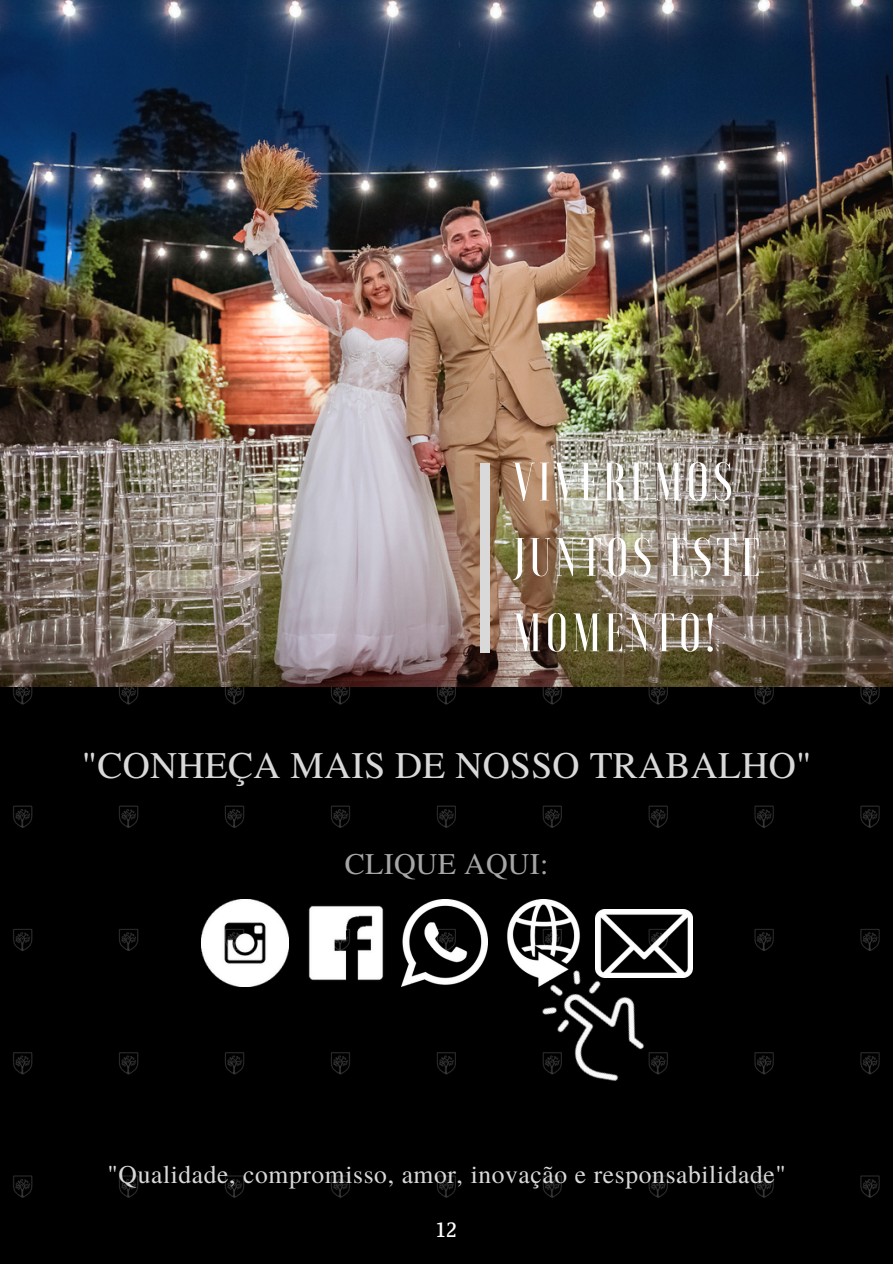
<style>
.page{position:relative;width:893px;height:1264px;background:#fff}
.page>*{position:absolute;margin:0;border:0;box-sizing:border-box;transform-origin:0 0}
.t1{font:500 54px/75.3px "Voga";letter-spacing:.075em;color:#fff}
.t2{font:37.5px "Te X Gyre Termes";letter-spacing:.01em;color:#d9d9d9}
.t3{font:30px "Te X Gyre Termes";letter-spacing:.01em;color:#a6a6a6}
.t4{font:25.5px "Te X Gyre Termes";letter-spacing:.025em;color:#d9d9d9}
.t5{font:22.5px "Marta";color:#fff}
</style>
<div class="page">
<div style="left:0;top:686px;width:892px;height:577px;background:#000"></div>
<img style="left:0;top:0;width:892px;height:686px">
<div style="left:480px;top:463px;width:10px;height:190px;background:#d9d9d9"></div>
<img style="left:202px;top:900px;width:86px;height:86px">
<img style="left:302px;top:900px;width:87px;height:86px">
<img style="left:500px;top:900px;width:86px;height:86px">
<img style="left:401px;top:900px;width:87px;height:86px">
<img style="left:595px;top:909px;width:97px;height:68px">
<img style="left:512px;top:941px;width:168px;height:168px">
<h1 class="t1" style="left:512px;top:444px;width:249px">VIVEREMOS<br>JUNTOS ESTE<br>MOMENTO!</h1>
<h2 class="t2" style="left:82px;top:738px;width:731px">"CONHEÇA MAIS DE NOSSO TRABALHO"</h2>
<p class="t3" style="left:345px;top:842px;width:205px">CLIQUE AQUI:</p>
<p class="t4" style="left:108px;top:1156px;width:679px">"Qualidade, compromisso, amor, inovação e responsabilidade"</p>
<p class="t5" style="left:436px;top:1220px;width:23px">12</p>
</div>
